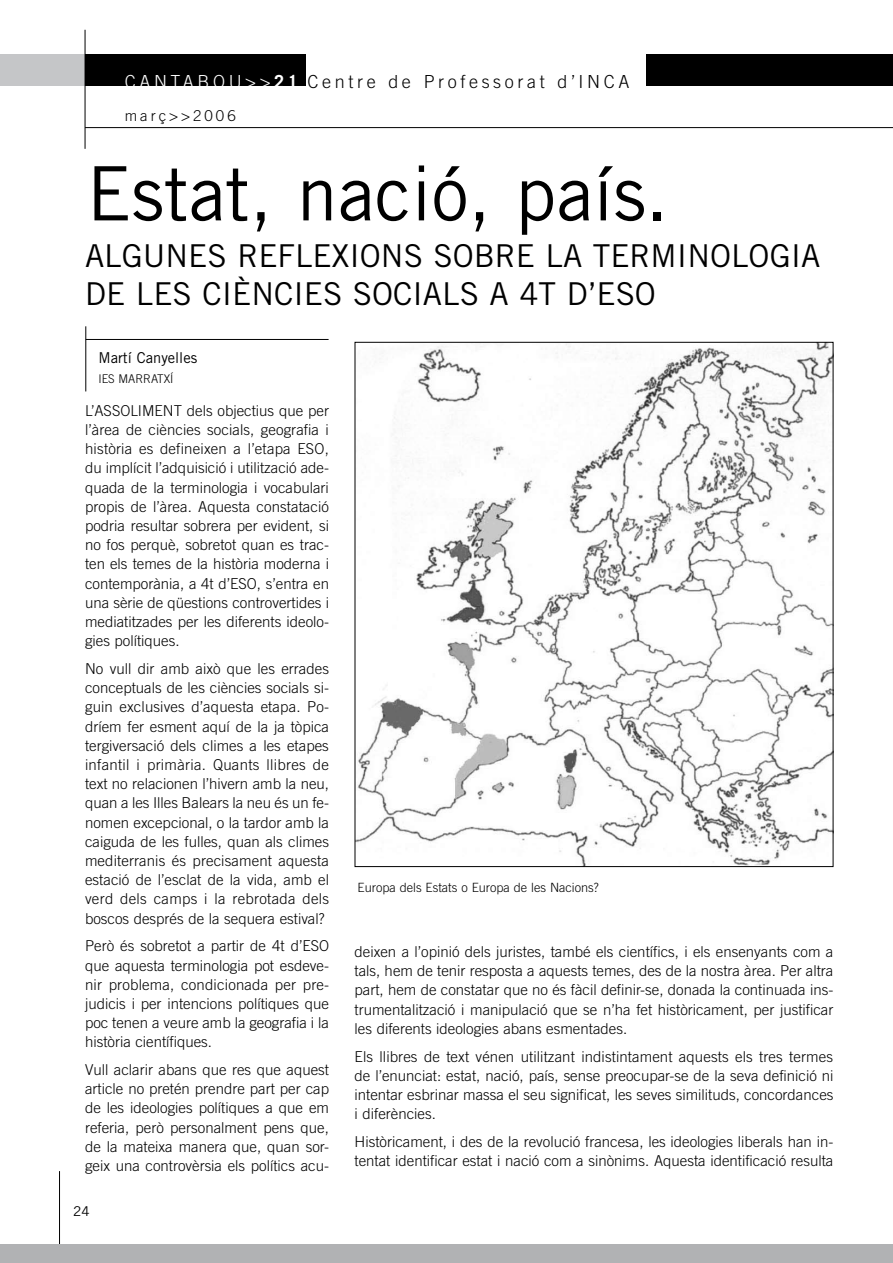
<style>
.page{position:relative;width:893px;height:1263px;background:#fff}
.page>*{position:absolute;margin:0;border:0;box-sizing:border-box;transform-origin:0 0}
.t1{font:75px "Trade Gothic";color:#000}
.t2{font:31.5px/37.5px "Trade Gothic";color:#000}
.t3{font:300 18px "Trade Gothic";letter-spacing:.2em;color:#000}
.t4{font:300 15px/19.2px "Trade Gothic";color:#000;text-align:justify}
.t5{font:15px "Trade Gothic";color:#000}
.t6{font:300 15px "Trade Gothic";letter-spacing:.2em;color:#000}
.t7{font:13.5px "Trade Gothic";color:#000}
.t8{font:300 12.75px "Trade Gothic";color:#000}
.t9{font:300 12px "Trade Gothic";color:#000}
.s1{color:#fff}
.s2{font-weight:700;color:#fff}
</style>
<div class="page">
<div style="left:646px;top:55px;width:247px;height:31px;background:#000"></div>
<div style="left:85px;top:54px;width:220px;height:32px;background:#000"></div>
<div style="left:0;top:55px;width:85px;height:31px;background:#c5c6c8"></div>
<hr style="left:85px;top:30px;width:1px;height:119px;background:#000">
<hr style="left:85px;top:127px;width:808px;height:1px;background:#000">
<hr style="left:59px;top:1171px;width:1px;height:92px;background:#000">
<div style="left:0;top:1244px;width:893px;height:19px;background:#b1b2b4"></div>
<hr style="left:892px;top:54px;width:1px;height:32px;background:#000">
<hr style="left:85px;top:326px;width:1px;height:65px;background:#000">
<hr style="left:86px;top:339px;width:243px;height:1px;background:#000">
<img style="left:357px;top:344px;width:474px;height:521px">
<p class="t3" style="left:125px;top:71px;width:506px"><span class="s1">CANTABOU&gt;&gt;</span><span class="s2">21</span> Centre de Professorat d’INCA</p>
<p class="t6" style="left:125px;top:106px;width:112px">març&gt;&gt;2006</p>
<h1 class="t1" style="left:87px;top:148px;width:583px">ESTAT, NACIÓ, PAÍS.</h1>
<h2 class="t2" style="left:85px;top:237px;width:733px">ALGUNES REFLEXIONS SOBRE LA TERM INOLOGIA<br>DE LES CIÈNCIES SOCIALS A 4T D’ESO</h2>
<p class="t5" style="left:98px;top:349px;width:100px">MARTÍ CANYELLES</p>
<p class="t9" style="left:98px;top:371px;width:77px">IES MARRATXÍ</p>
<p class="t4" style="left:85px;top:401px;width:20px">L’assoliment</p>
<p class="t4" style="left:85px;top:401px;width:246px;text-indent:102px">dels objectius que per l’àrea de ciències socials, geografia i història es defineixen a l’etapa ESO, du implícit l’adquisició i utilització ade&shy;quada de la terminologia i vocabulari propis de l’àrea. Aquesta constatació podria resultar sobrera per evident, si no fos perquè, sobretot quan es trac&shy;ten els temes de la història moderna i contemporània, a 4t d’ESO, s’entra en una sèrie de qüestions controvertides i mediatitzades per les diferents ideolo&shy;gies polítiques.</p>
<p class="t4" style="left:85px;top:659px;width:246px">No vull dir amb això que les errades conceptuals de les ciències socials si&shy;guin exclusives d’aquesta etapa. Po&shy;dríem fer esment aquí de la ja tòpica tergiversació dels climes a les etapes infantil i primària. Quants llibres de text no relacionen l’hivern amb la neu, quan a les Illes Balears la neu és un fe&shy;nomen excepcional, o la tardor amb la caiguda de les fulles, quan als climes mediterranis és precisament aquesta estació de l’esclat de la vida, amb el verd dels camps i la rebrotada dels boscos després de la sequera estival?</p>
<p class="t4" style="left:85px;top:936px;width:246px">Però és sobretot a partir de 4t d’ESO que aquesta terminologia pot esdeve&shy;nir problema, condicionada per pre&shy;judicis i per intencions polítiques que poc tenen a veure amb la geografia i la història científiques.</p>
<p class="t4" style="left:85px;top:1060px;width:245px">Vull aclarir abans que res que aquest article no pretén prendre part per cap de les ideologies polítiques a que em referia, però personalment pens que, de la mateixa manera que, quan sor&shy;geix una controvèrsia els polítics acu-</p>
<p class="t7" style="left:73px;top:1203px;width:18px">24</p>
<p class="t8" style="left:358px;top:880px;width:243px">Europa dels Estats o Europa de les Nacions?</p>
<p class="t4" style="left:355px;top:942px;width:480px">deixen a l’opinió dels juristes, també els científics, i els ensenyants com a tals, hem de tenir resposta a aquests temes, des de la nostra àrea. Per altra part, hem de constatar que no és fàcil definir-se, donada la continuada ins&shy;trumentalització i manipulació que se n’ha fet històricament, per justificar les diferents ideologies abans esmentades.</p>
<p class="t4" style="left:355px;top:1046px;width:480px">Els llibres de text vénen utilitzant indistintament aquests els tres termes de l’enunciat: estat, nació, país, sense preocupar-se de la seva definició ni intentar esbrinar massa el seu significat, les seves similituds, concordances i diferències.</p>
<p class="t4" style="left:355px;top:1132px;width:480px">Històricament, i des de la revolució francesa, les ideologies liberals han in&shy;tentat identificar estat i nació com a sinònims. Aquesta identificació resulta</p>
</div>
